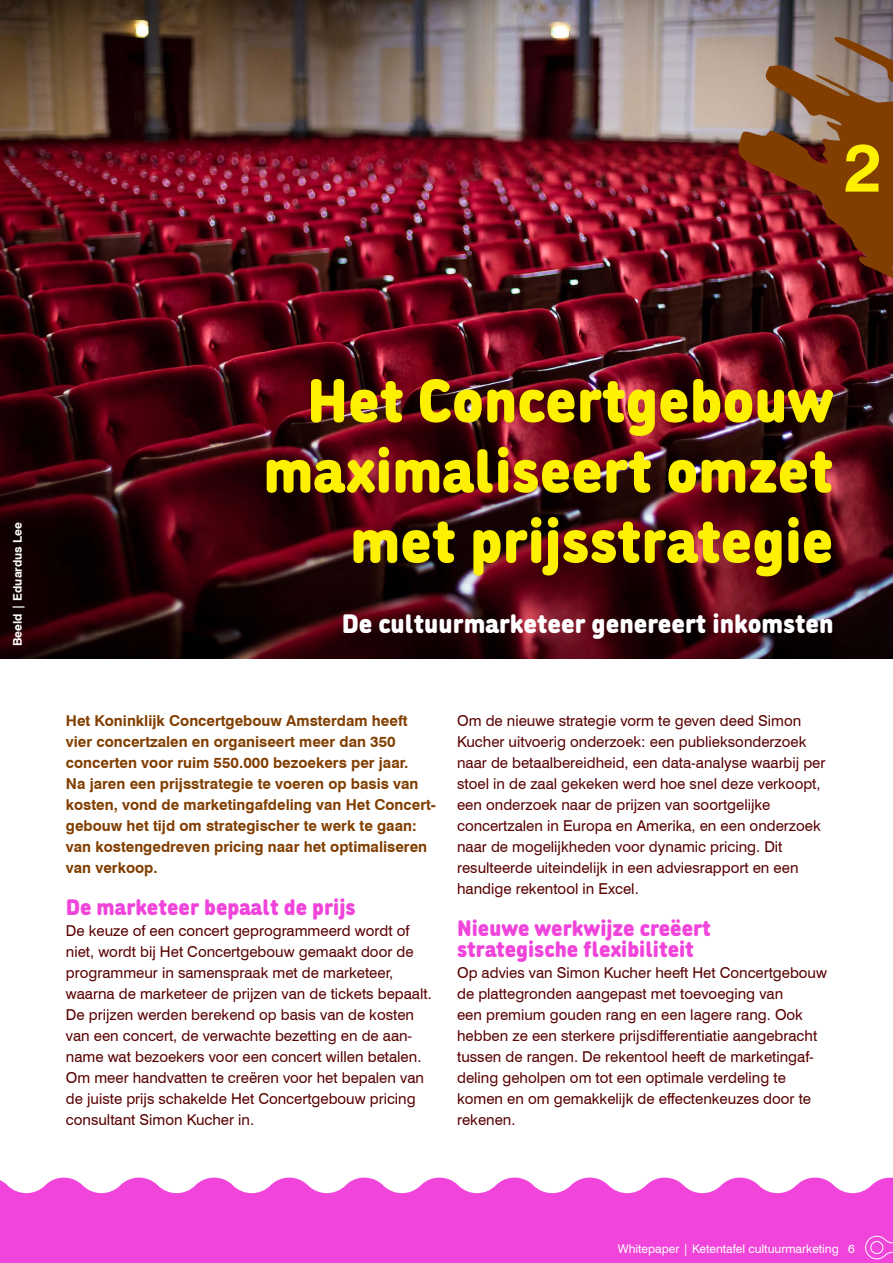
<style>
.page{position:relative;width:893px;height:1263px;background:#fff}
.page>*{position:absolute;margin:0;border:0;box-sizing:border-box;transform-origin:0 0}
.t1{font:700 67.5px "Swiss 721 BT";color:#fdf001}
.t2{font:900 61.95px/70.2px "DI Nosaur";color:#fdf001;text-align:right}
.t3{font:900 26.7px "DI Nosaur";color:#fff}
.t4{font:900 22.5px/21px "DI Nosaur";color:#f044da}
.t5{font:15px/21px "Swiss 721 BT";color:#590000}
.t6{font:700 15px/21px "Swiss 721 BT";color:#823e00}
.t7{font:12px "Swiss 721 BT";color:#fff}
.t8{font:700 12px "Swiss 721 BT";color:#fff}
</style>
<div class="page">
<img style="left:0;top:0;width:893px;height:658px">
<img style="left:736px;top:32px;width:157px;height:627px">
<svg style="left:0;top:1177px;width:893px;height:86px;background:#f156dd"></svg>
<svg style="left:864px;top:1234px;width:29px;height:26px"></svg>
<h1 class="t1" style="left:844px;top:127px;width:40px">2</h1>
<p class="t8" style="left:10px;top:646px;width:126px;rotate:-90deg">Beeld | Eduardus Lee</p>
<h2 class="t2" style="left:263px;top:359px;width:572px">Het Concertgebouw maximaliseert omzet met prijsstrategie</h2>
<h3 class="t3" style="left:342px;top:603px;width:493px">De cultuurmarketeer genereert inkomsten</h3>
<p class="t6" style="left:66px;top:710px;width:371px">Het Koninklijk Concertgebouw Amsterdam heeft vier concertzalen en organiseert meer dan 350 concerten voor ruim 550.000 bezoekers per jaar.<br>Na jaren een prijsstrategie te voeren op basis van kosten, vond de marketingafdeling van Het Concert&shy;gebouw het tijd om strategischer te werk te gaan: van kostengedreven pricing naar het optimaliseren van verkoop.</p>
<h3 class="t4" style="left:66px;top:894px;width:291px">De marketeer bepaalt de prijs</h3>
<p class="t5" style="left:66px;top:920px;width:367px">De keuze of een concert geprogrammeerd wordt of niet, wordt bij Het Concertgebouw gemaakt door de programmeur in samenspraak met de marketeer, waarna de marketeer de prijzen van de tickets bepaalt.<br>De prijzen werden berekend op basis van de kosten van een concert, de verwachte bezetting en de aan&shy;name wat bezoekers voor een concert willen betalen.<br>Om meer handvatten te creëren voor het bepalen van de juiste prijs schakelde Het Concertgebouw pricing consultant Simon Kucher in.</p>
<p class="t5" style="left:457px;top:710px;width:370px">Om de nieuwe strategie vorm te geven deed Simon Kucher uitvoerig onderzoek: een publieksonderzoek naar de betaalbereidheid, een data-analyse waarbij per stoel in de zaal gekeken werd hoe snel deze verkoopt, een onderzoek naar de prijzen van soortgelijke concertzalen in Europa en Amerika, en een onderzoek naar de mogelijkheden voor dynamic pricing. Dit resulteerde uiteindelijk in een adviesrapport en een handige rekentool in Excel.</p>
<h3 class="t4" style="left:457px;top:915px;width:255px">Nieuwe werkwijze creëert strategische flexibiliteit</h3>
<p class="t5" style="left:457px;top:962px;width:371px">Op advies van Simon Kucher heeft Het Concertgebouw de plattegronden aangepast met toevoeging van<br>een premium gouden rang en een lagere rang. Ook hebben ze een sterkere prijsdifferentiatie aangebracht tussen de rangen. De rekentool heeft de marketingaf&shy;deling geholpen om tot een optimale verdeling te komen en om gemakkelijk de effectenkeuzes door te rekenen.</p>
<p class="t7" style="left:618px;top:1241px;width:238px">Whitepaper | Ketentafel cultuurmarketing 6</p>
</div>
